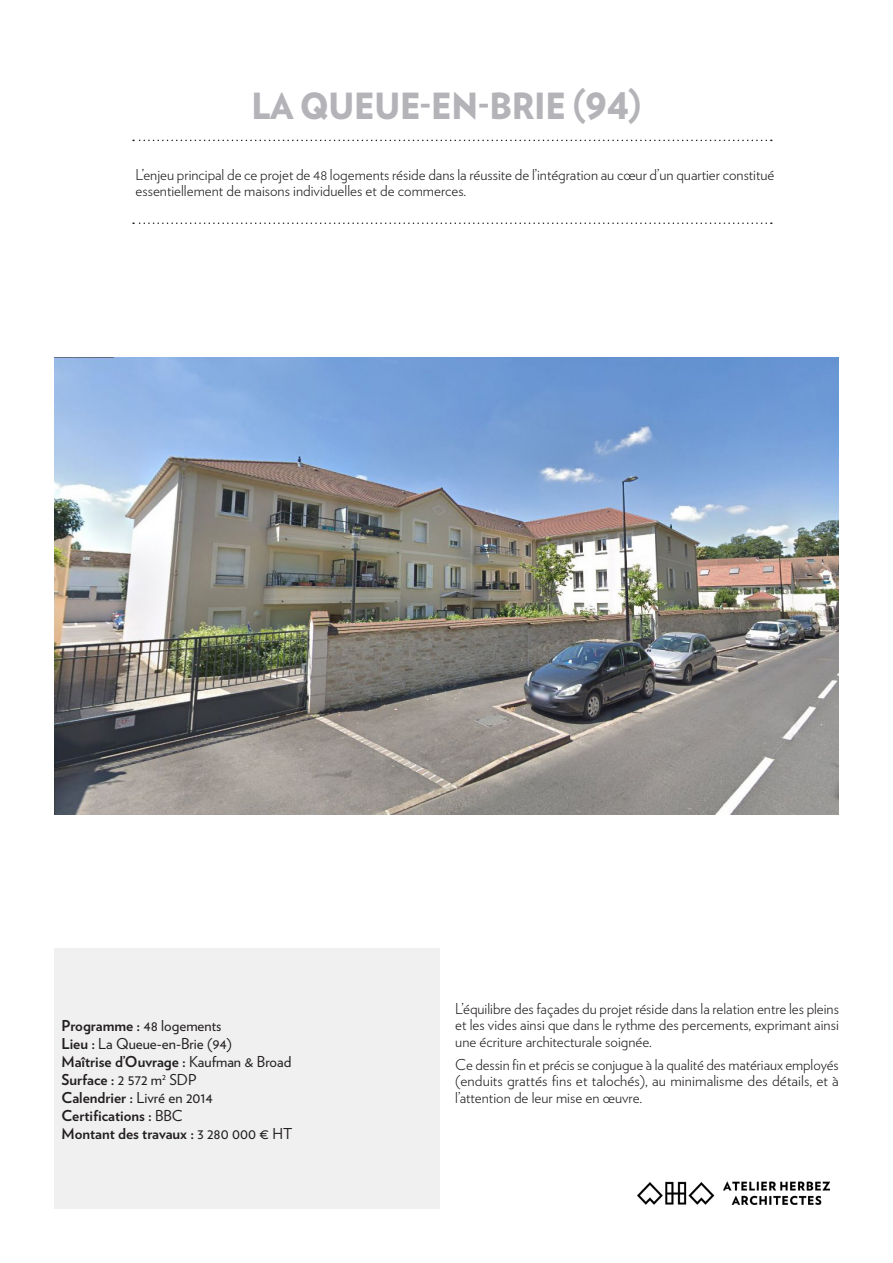
<style>
.page{position:relative;width:893px;height:1263px;background:#fff}
.page>*{position:absolute;margin:0;border:0;box-sizing:border-box;transform-origin:0 0}
.t1{font:900 36px "Verlag";letter-spacing:-.01em;color:#b4b3b8;scale:.94 1}
.t2{font:300 15px/16.5px "Verlag";color:#231f20;text-align:justify}
.t3{font:700 15px "Verlag";color:#231f20}
.t4{font:15px "Verlag";color:#231f20}
.s1{font-weight:700}
.s2{font-weight:400}
</style>
<div class="page">
<img style="left:637px;top:1181px;width:193px;height:24px">
<div style="left:54px;top:948px;width:385px;height:261px;background:#f0f0f1"></div>
<svg style="left:133px;top:140px;width:639px;height:1px"></svg>
<svg style="left:133px;top:222px;width:639px;height:2px"></svg>
<img style="left:54px;top:358px;width:785px;height:457px">
<p class="t1" style="left:251px;top:76px;width:416px">LA QUEUE-EN-BRIE (94)</p>
<p class="t2" style="left:135px;top:165px;width:640px">L’enjeu principal de ce projet de 48 logements réside dans la réussite de l’intégration au cœur d’un quartier constitué essentiellement de maisons individuelles et de commerces.</p>
<p class="t4" style="left:62px;top:1014px;width:161px"><span class="s1">Programme :</span> 48 logements</p>
<p class="t4" style="left:62px;top:1032px;width:172px"><span class="s1">Lieu :</span> La Queue-en-Brie (94)</p>
<p class="t3" style="left:62px;top:1049px;width:231px">Maîtrise d’Ouvrage : <span class="s2">Kaufman &amp; Broad</span></p>
<p class="t3" style="left:62px;top:1067px;width:136px">Surface : <span class="s2">2 572 m</span><sup>2</sup> <span class="s2">SDP</span></p>
<p class="t3" style="left:62px;top:1085px;width:153px">Calendrier : <span class="s2">Livré en 2014</span></p>
<p class="t3" style="left:62px;top:1103px;width:122px">Certifications : <span class="s2">BBC</span></p>
<p class="t3" style="left:62px;top:1121px;width:232px">Montant des travaux : <span class="s2">3 280 000 € HT</span></p>
<p class="t2" style="left:455px;top:999px;width:385px">L’équilibre des façades du projet réside dans la relation entre les pleins et les vides ainsi que dans le rythme des percements, exprimant ainsi une écriture architecturale soignée.</p>
<p class="t2" style="left:455px;top:1055px;width:385px">Ce dessin fin et précis se conjugue à la qualité des matériaux employés (enduits grattés fins et talochés), au minimalisme des détails, et à l’attention de leur mise en œuvre.</p>
</div>
